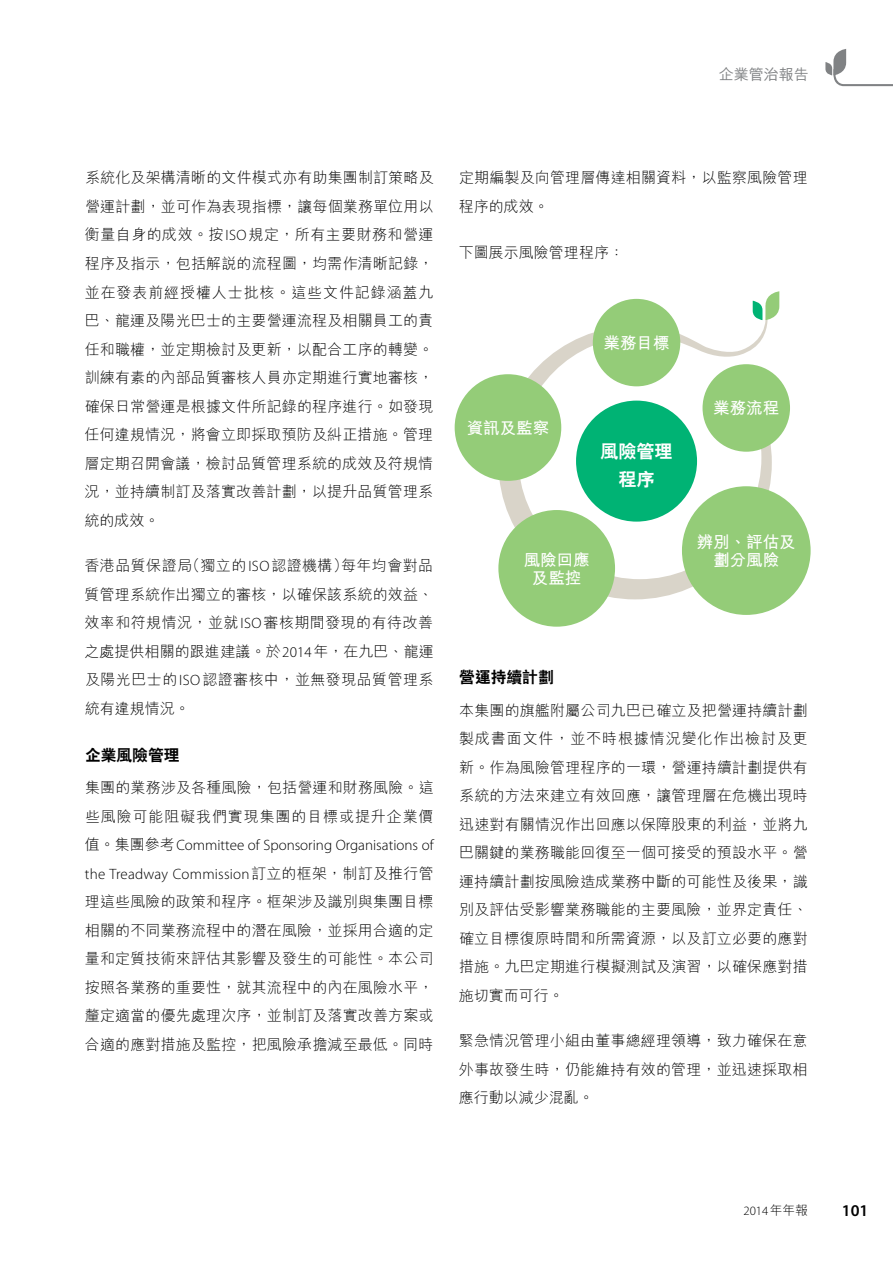
<style>
.page{position:relative;width:893px;height:1263px;background:#fff}
.page>*{position:absolute;margin:0;border:0;box-sizing:border-box;transform-origin:0 0}
.t1{font:800 18px/28.5px "C Hei 2 HK";color:#fff;text-align:center}
.t2{font:700 16.5px "M Hei HK";color:#fff}
.t3{font:600 16.5px "Myriad Pro";color:#000}
.t4{font:800 15.75px "C Hei 2 HK";color:#000}
.t5{font:300 15px/28.5px "M Hei HK";letter-spacing:.01em;color:#000;text-align:justify}
.t6{font:300 15px/28.5px "Myriad Pro";color:#000}
.t7{font:300 15px/28.5px "M Hei HK";letter-spacing:.06em;color:#000}
.t8{font:500 15px "M Hei HK";color:#808284}
.t9{font:300 12.75px "Myriad Pro";color:#000}
.s1{font-family:"Myriad Pro"}
.s2{font-family:"M Hei HK"}
</style>
<div class="page">
<svg style="left:499px;top:305px;width:273px;height:294px"></svg>
<svg style="left:753px;top:291px;width:26px;height:29px"></svg>
<div style="left:576px;top:401px;width:121px;height:121px;background:#00b374;border-radius:50%"></div>
<div style="left:593px;top:299px;width:87px;height:87px;background:#94cc78;border-radius:50%"></div>
<div style="left:702px;top:364px;width:88px;height:88px;background:#94cc78;border-radius:50%"></div>
<div style="left:682px;top:486px;width:129px;height:129px;background:#94cc78;border-radius:50%"></div>
<div style="left:498px;top:510px;width:117px;height:117px;background:#94cc78;border-radius:50%"></div>
<div style="left:455px;top:374px;width:106px;height:107px;background:#94cc78;border-radius:50%"></div>
<svg style="left:825px;top:49px;width:68px;height:37px"></svg>
<p class="t8" style="left:719px;top:64px;width:92px">企業管治報告</p>
<p class="t5" style="left:85px;top:163px;width:351px">系統化及架構清晰的文件模式亦有助集團制訂策略及營運計劃，並可作為表現指標，讓每個業務單位用以衡量自身的成效。按<span class="s1">ISO</span>規定，所有主要財務和營運程序及指示，包括解說的流程圖，均需作清晰記錄，並在發表前經授權人士批核。這些文件記錄涵蓋九巴、龍運及陽光巴士的主要營運流程及相關員工的責任和職權，並定期檢討及更新，以配合工序的轉變。訓練有素的內部品質審核人員亦定期進行實地審核，確保日常營運是根據文件所記錄的程序進行。如發現任何違規情況，將會立即採取預防及糾正措施。管理層定期召開會議，檢討品質管理系統的成效及符規情況，並持續制訂及落實改善計劃，以提升品質管理系統的成效。</p>
<p class="t5" style="left:84px;top:551px;width:351px">香港品質保證局（獨立的<span class="s1">ISO</span>認證機構）每年均會對品質管理系統作出獨立的審核，以確保該系統的效益、效率和符規情況，並就<span class="s1">ISO</span>審核期間發現的有待改善之處提供相關的跟進建議。於<span class="s1">2014</span>年，在九巴、龍運及陽光巴士的<span class="s1">ISO</span>認證審核中，並無發現品質管理系統有違規情況。</p>
<p class="t4" style="left:85px;top:744px;width:96px">企業風險管理</p>
<p class="t7" style="left:85px;top:773px;width:350px">集團的業務涉及各種風險，包括營運和財務風險。這些風險可能阻礙我們實現集團的目標或提升企業價</p>
<p class="t6" style="left:85px;top:831px;width:350px"><span class="s2">值。集團參考</span>Committee of Sponsoring Organisations of the Treadway Commission<span class="s2">訂立的框架，制訂及推行管</span></p>
<p class="t5" style="left:85px;top:887px;width:350px">理這些風險的政策和程序。框架涉及識別與集團目標相關的不同業務流程中的潛在風險，並採用合適的定量和定質技術來評估其影響及發生的可能性。本公司按照各業務的重要性，就其流程中的內在風險水平，釐定適當的優先處理次序，並制訂及落實改善方案或合適的應對措施及監控，把風險承擔減至最低。同時</p>
<p class="t5" style="left:459px;top:163px;width:350px">定期編製及向管理層傳達相關資料，以監察風險管理程序的成效。</p>
<p class="t5" style="left:459px;top:237px;width:166px">下圖展示風險管理程序：</p>
<p class="t2" style="left:467px;top:416px;width:84px">資訊及監察</p>
<p class="t2" style="left:603px;top:331px;width:67px">業務目標</p>
<p class="t1" style="left:600px;top:437px;width:73px">風險管理程序</p>
<p class="t2" style="left:713px;top:396px;width:67px">業務流程</p>
<p class="t2" style="left:697px;top:530px;width:101px">辨別、評估及</p>
<p class="t2" style="left:524px;top:548px;width:67px">風險回應</p>
<p class="t2" style="left:713px;top:548px;width:67px">劃分風險</p>
<p class="t2" style="left:532px;top:566px;width:51px">及監控</p>
<p class="t4" style="left:459px;top:667px;width:96px">營運持續計劃</p>
<p class="t5" style="left:459px;top:695px;width:350px">本集團的旗艦附屬公司九巴已確立及把營運持續計劃製成書面文件，並不時根據情況變化作出檢討及更新。作為風險管理程序的一環，營運持續計劃提供有系統的方法來建立有效回應，讓管理層在危機出現時迅速對有關情況作出回應以保障股東的利益，並將九巴關鍵的業務職能回復至一個可接受的預設水平。營運持續計劃按風險造成業務中斷的可能性及後果，識別及評估受影響業務職能的主要風險，並界定責任、確立目標復原時間和所需資源，以及訂立必要的應對措施。九巴定期進行模擬測試及演習，以確保應對措施切實而可行。</p>
<p class="t5" style="left:459px;top:1026px;width:350px">緊急情況管理小組由董事總經理領導，致力確保在意外事故發生時，仍能維持有效的管理，並迅速採取相應行動以減少混亂。</p>
<p class="t9" style="left:743px;top:1204px;width:66px">2014<span class="s2">年年報</span></p>
<p class="t3" style="left:842px;top:1201px;width:28px">101</p>
</div>
